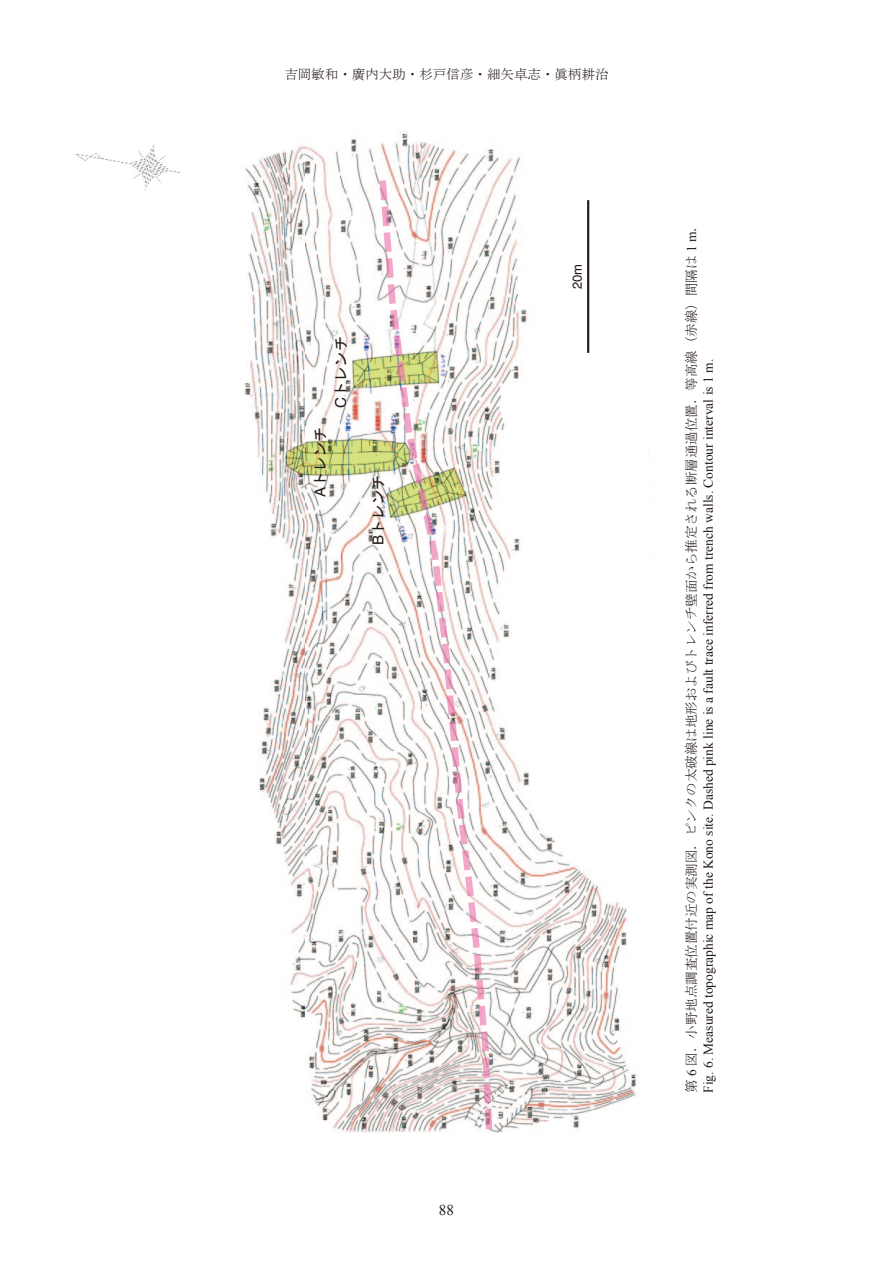
<style>
.page{position:relative;width:893px;height:1263px;background:#fff}
.page>*{position:absolute;margin:0;border:0;box-sizing:border-box;transform-origin:0 0}
.t1{font:15.15px "MS Gothic";color:#231916}
.t2{font:15px "Times New Roman";color:#231916}
.t3{font:13.5px "Times New Roman";color:#231916}
.t4{font:13.5px "MS Mincho";color:#231916}
.t5{font:13.05px "Helvetica";color:#231916}
.s1{font-family:"Helvetica"}
.s2{font-family:"Times New Roman"}
</style>
<div class="page">
<img style="left:74px;top:132px;width:575px;height:1000px">
<div style="left:511px;top:465px;width:25px;height:67px;background:#fff"></div>
<div style="left:213px;top:427px;width:24px;height:67px;background:#fff"></div>
<div style="left:627px;top:403px;width:20px;height:166px;background:#fff"></div>
<div style="left:525px;top:327px;width:16px;height:66px;background:#fff"></div>
<img style="left:379px;top:168px;width:113px;height:961px">
<hr style="left:587px;top:200px;width:2px;height:153px;background:#231916">
<p class="t4" style="left:284px;top:67px;width:326px">吉岡敏和・廣内大助・杉戸信彦・細矢卓志・眞柄耕治</p>
<p class="t1" style="left:312px;top:497px;width:72px;rotate:-90deg"><span class="s1">A</span>トレンチ</p>
<p class="t1" style="left:333px;top:408px;width:73px;rotate:-90deg"><span class="s1">C</span>トレンチ</p>
<p class="t1" style="left:370px;top:545px;width:72px;rotate:-90deg"><span class="s1">B</span>トレンチ</p>
<p class="t5" style="left:570px;top:289px;width:27px;rotate:-90deg">20m</p>
<p class="t2" style="left:439px;top:1200px;width:16px">88</p>
<p class="t4" style="left:685px;top:1093px;width:876px;rotate:-90deg">第 <span class="s2">6</span> 図．小野地点調査位置付近の実測図．ピンクの太破線は地形およびトレンチ壁面から推定される断層通過位置．等高線（赤線）間隔は <span class="s2">1 m</span>．</p>
<p class="t3" style="left:699px;top:1093px;width:735px;rotate:-90deg">Fig. 6. Measured topographic map of the Kono site. Dashed pink line is a fault trace inferred from trench walls. Contour interval is 1 m.</p>
</div>
